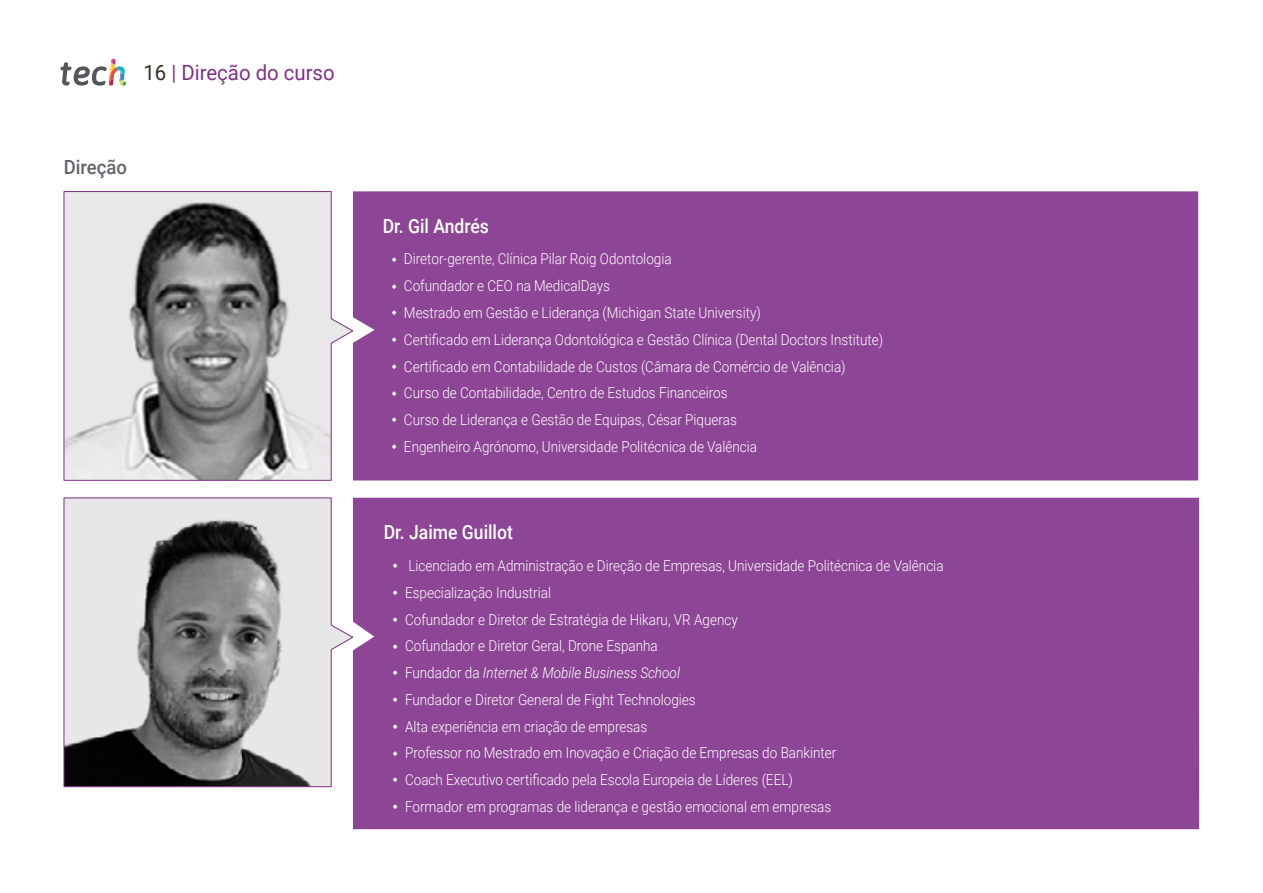
<style>
.page{position:relative;width:1263px;height:893px;background:#fff}
.page>*{position:absolute;margin:0;border:0;box-sizing:border-box;transform-origin:0 0}
.t1{font:21px "Roboto";color:#813089}
.t2{font:500 19.5px "Roboto";color:#fff;scale:.9 1}
.t3{font:500 19.5px "Roboto";color:#61646a;scale:.95 1}
.t4{font:300 15px/26.7px "Roboto";color:#fff;scale:.9 1}
.s1{color:#312e20}
.s2{font-style:italic}
</style>
<div class="page">
<svg style="left:61px;top:59px;width:65px;height:27px"></svg>
<div style="left:354px;top:191px;width:844px;height:289px;background:#8d4595"></div>
<div style="left:353px;top:498px;width:846px;height:331px;background:#8d4595"></div>
<svg style="left:63px;top:191px;width:291px;height:290px;background:#b6b4b6"></svg>
<svg style="left:63px;top:497px;width:291px;height:290px;background:#a9a8a9"></svg>
<svg style="left:392px;top:257px;width:5px;height:5px"></svg>
<svg style="left:392px;top:284px;width:5px;height:5px"></svg>
<svg style="left:392px;top:310px;width:5px;height:5px"></svg>
<svg style="left:392px;top:337px;width:5px;height:5px"></svg>
<svg style="left:392px;top:364px;width:5px;height:5px"></svg>
<svg style="left:392px;top:391px;width:5px;height:5px"></svg>
<svg style="left:392px;top:417px;width:5px;height:5px"></svg>
<svg style="left:392px;top:444px;width:5px;height:5px"></svg>
<svg style="left:393px;top:563px;width:5px;height:5px"></svg>
<svg style="left:393px;top:590px;width:5px;height:5px"></svg>
<svg style="left:393px;top:617px;width:5px;height:5px"></svg>
<svg style="left:393px;top:644px;width:5px;height:5px"></svg>
<svg style="left:393px;top:670px;width:5px;height:5px"></svg>
<svg style="left:393px;top:697px;width:5px;height:5px"></svg>
<svg style="left:393px;top:724px;width:5px;height:5px"></svg>
<svg style="left:393px;top:751px;width:5px;height:5px"></svg>
<svg style="left:393px;top:777px;width:5px;height:5px"></svg>
<svg style="left:393px;top:804px;width:5px;height:5px"></svg>
<h1 class="t1" style="left:144px;top:57px;width:193px"><span class="s1">16</span> | Direção do curso</h1>
<h2 class="t3" style="left:64px;top:154px;width:68px">Direção</h2>
<h2 class="t2" style="left:383px;top:212px;width:119px">Dr. Gil Andrés</h2>
<p class="t4" style="left:404px;top:245px;width:534px">Diretor-gerente, Clínica Pilar Roig Odontologia<br>Cofundador e CEO na MedicalDays<br>Mestrado em Gestão e Liderança (Michigan State University)<br>Certificado em Liderança Odontológica e Gestão Clínica (Dental Doctors Institute)<br>Certificado em Contabilidade de Custos (Câmara de Comércio de Valência)<br>Curso de Contabilidade, Centro de Estudos Financeiros<br>Curso de Liderança e Gestão de Equipas, César Piqueras<br>Engenheiro Agrónomo, Universidade Politécnica de Valência</p>
<h2 class="t2" style="left:384px;top:519px;width:145px">Dr. Jaime Guillot</h2>
<p class="t4" style="left:405px;top:552px;width:600px">Licenciado em Administração e Direção de Empresas, Universidade Politécnica de Valência Especialização Industrial<br>Cofundador e Diretor de Estratégia de Hikaru, VR Agency<br>Cofundador e Diretor Geral, Drone Espanha<br>Fundador da <span class="s2">Internet &amp; Mobile Business School<br></span>Fundador e Diretor General de Fight Technologies<br>Alta experiência em criação de empresas<br>Professor no Mestrado em Inovação e Criação de Empresas do Bankinter<br>Coach Executivo certificado pela Escola Europeia de Líderes (EEL)<br>Formador em programas de liderança e gestão emocional em empresas</p>
</div>
